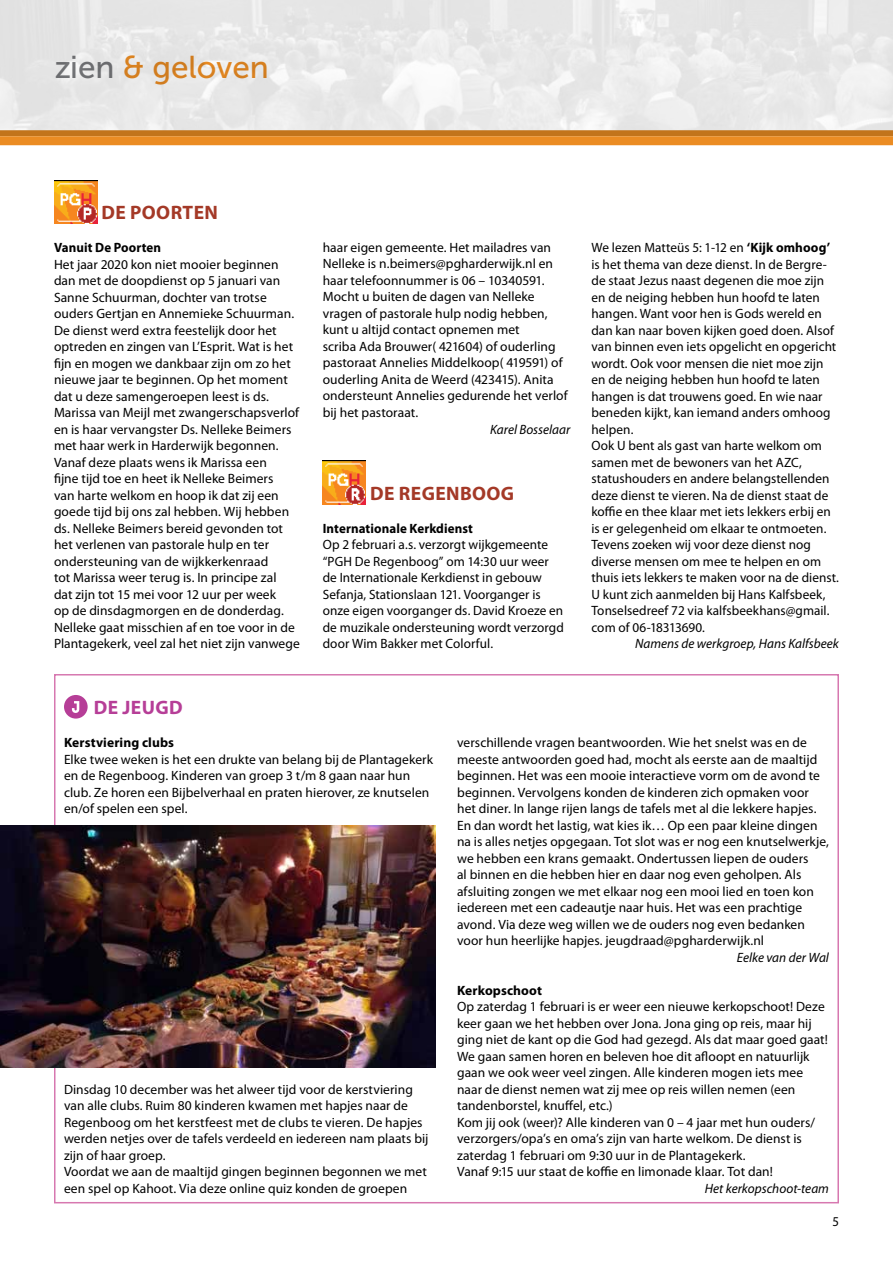
<style>
.page{position:relative;width:893px;height:1263px;background:#fff}
.page>*{position:absolute;margin:0;border:0;box-sizing:border-box;transform-origin:0 0}
.t1{font:31.5px "Museo Sans 500";color:#eb8c23}
.t2{font:700 19.5px "Myriad Pro";letter-spacing:.02em;color:#a43927}
.t3{font:700 19.5px "Myriad Pro";color:#b63e97}
.t4{font:13.5px/16.5px "Myriad Pro";letter-spacing:.005em;color:#000}
.t5{font:italic 13.5px "Myriad Pro";letter-spacing:.005em;color:#000}
.t6{font:700 13.5px "Myriad Pro";letter-spacing:.005em;color:#000;scale:.96 1}
.t7{font:700 13.5px "Myriad Pro";letter-spacing:.005em;color:#000}
.t8{font:13.5px "Myriad Pro";letter-spacing:.005em;color:#000;scale:.95 1}
.s1{color:#77787b}
.s2{font-weight:700}
</style>
<div class="page">
<div style="left:0;top:130px;width:893px;height:6px;background:#c2741b"></div>
<div style="left:0;top:136px;width:893px;height:9px;background:#eb8c23"></div>
<img style="left:54px;top:180px;width:43px;height:44px">
<img style="left:323px;top:461px;width:43px;height:43px">
<svg style="left:64px;top:695px;width:24px;height:24px"></svg>
<img style="left:0;top:825px;width:436px;height:243px">
<h1 class="t1" style="left:54px;top:50px;width:216px"><span class="s1">zien</span> &amp; geloven</h1>
<h2 class="t2" style="left:102px;top:200px;width:118px">de poorten</h2>
<p class="t6" style="left:54px;top:239px;width:113px">Vanuit De Poorten</p>
<p class="t4" style="left:54px;top:256px;width:247px">Het jaar 2020 kon niet mooier beginnen dan met de doopdienst op 5 januari van Sanne Schuurman, dochter van trotse ouders Gertjan en Annemieke Schuurman.<br>De dienst werd extra feestelijk door het optreden en zingen van L’Esprit. Wat is het fijn en mogen we dankbaar zijn om zo het nieuwe jaar te beginnen. Op het moment dat u deze samengeroepen leest is ds.<br>Marissa van Meijl met zwangerschapsverlof en is haar vervangster Ds. Nelleke Beimers met haar werk in Harderwijk begonnen.<br>Vanaf deze plaats wens ik Marissa een<br>fijne tijd toe en heet ik Nelleke Beimers<br>van harte welkom en hoop ik dat zij een goede tijd bij ons zal hebben. Wij hebben ds. Nelleke Beimers bereid gevonden tot het verlenen van pastorale hulp en ter ondersteuning van de wijkkerkenraad<br>tot Marissa weer terug is. In principe zal<br>dat zijn tot 15 mei voor 12 uur per week<br>op de dinsdagmorgen en de donderdag.<br>Nelleke gaat misschien af en toe voor in de Plantagekerk, veel zal het niet zijn vanwege</p>
<p class="t4" style="left:323px;top:239px;width:246px">haar eigen gemeente. Het mailadres van Nelleke is n.beimers@pgharderwijk.nl en haar telefoonnummer is 06 – 10340591.<br>Mocht u buiten de dagen van Nelleke vragen of pastorale hulp nodig hebben, kunt u altijd contact opnemen met<br>scriba Ada Brouwer( 421604) of ouderling pastoraat Annelies Middelkoop( 419591) of ouderling Anita de Weerd (423415). Anita ondersteunt Annelies gedurende het verlof bij het pastoraat.</p>
<p class="t5" style="left:490px;top:421px;width:82px">Karel Bosselaar</p>
<h2 class="t2" style="left:370px;top:480px;width:144px">de regenboog</h2>
<p class="t6" style="left:323px;top:519px;width:158px">Internationale Kerkdienst</p>
<p class="t4" style="left:323px;top:536px;width:243px">Op 2 februari a.s. verzorgt wijkgemeente “PGH De Regenboog” om 14:30 uur weer de Internationale Kerkdienst in gebouw Sefanja, Stationslaan 121. Voorganger is onze eigen voorganger ds. David Kroeze en de muzikale ondersteuning wordt verzorgd door Wim Bakker met Colorful.</p>
<p class="t4" style="left:591px;top:239px;width:249px">We lezen Matteüs 5: 1-12 en <span class="s2">‘Kijk omhoog’ </span>is het thema van deze dienst. In de Bergre&shy;de staat Jezus naast degenen die moe zijn en de neiging hebben hun hoofd te laten hangen. Want voor hen is Gods wereld en dan kan naar boven kijken goed doen. Alsof van binnen even iets opgelicht en opgericht wordt. Ook voor mensen die niet moe zijn en de neiging hebben hun hoofd te laten hangen is dat trouwens goed. En wie naar beneden kijkt, kan iemand anders omhoog helpen.<br>Ook U bent als gast van harte welkom om samen met de bewoners van het AZC, statushouders en andere belangstellenden deze dienst te vieren. Na de dienst staat de koffie en thee klaar met iets lekkers erbij en is er gelegenheid om elkaar te ontmoeten.<br>Tevens zoeken wij voor deze dienst nog diverse mensen om mee te helpen en om thuis iets lekkers te maken voor na de dienst.<br>U kunt zich aanmelden bij Hans Kalfsbeek, Tonselsedreef 72 via kalfsbeekhans@gmail. com of 06-18313690.</p>
<p class="t5" style="left:635px;top:635px;width:205px">Namens de werkgroep, Hans Kalfsbeek</p>
<h2 class="t3" style="left:94px;top:695px;width:76px">de jeugd</h2>
<p class="t7" style="left:64px;top:734px;width:112px">Kerstviering clubs</p>
<p class="t4" style="left:64px;top:751px;width:370px">Elke twee weken is het een drukte van belang bij de Plantagekerk en de Regenboog. Kinderen van groep 3 t/m 8 gaan naar hun club. Ze horen een Bijbelverhaal en praten hierover, ze knutselen en/of spelen een spel.</p>
<p class="t4" style="left:64px;top:1081px;width:366px">Dinsdag 10 december was het alweer tijd voor de kerstviering van alle clubs. Ruim 80 kinderen kwamen met hapjes naar de Regenboog om het kerstfeest met de clubs te vieren. De hapjes werden netjes over de tafels verdeeld en iedereen nam plaats bij zijn of haar groep.<br>Voordat we aan de maaltijd gingen beginnen begonnen we met een spel op Kahoot. Via deze online quiz konden de groepen</p>
<p class="t4" style="left:457px;top:734px;width:373px">verschillende vragen beantwoorden. Wie het snelst was en de meeste antwoorden goed had, mocht als eerste aan de maaltijd beginnen. Het was een mooie interactieve vorm om de avond te beginnen. Vervolgens konden de kinderen zich opmaken voor het diner. In lange rijen langs de tafels met al die lekkere hapjes.<br>En dan wordt het lastig, wat kies ik… Op een paar kleine dingen na is alles netjes opgegaan. Tot slot was er nog een knutselwerkje, we hebben een krans gemaakt. Ondertussen liepen de ouders<br>al binnen en die hebben hier en daar nog even geholpen. Als afsluiting zongen we met elkaar nog een mooi lied en toen kon iedereen met een cadeautje naar huis. Het was een prachtige avond. Via deze weg willen we de ouders nog even bedanken voor hun heerlijke hapjes. jeugdraad@pgharderwijk.nl</p>
<p class="t5" style="left:737px;top:949px;width:94px">Eelke van der Wal</p>
<p class="t7" style="left:457px;top:981px;width:87px">Kerkopschoot</p>
<p class="t4" style="left:457px;top:998px;width:372px">Op zaterdag 1 februari is er weer een nieuwe kerkopschoot! Deze keer gaan we het hebben over Jona. Jona ging op reis, maar hij ging niet de kant op die God had gezegd. Als dat maar goed gaat!<br>We gaan samen horen en beleven hoe dit afloopt en natuurlijk gaan we ook weer veel zingen. Alle kinderen mogen iets mee naar de dienst nemen wat zij mee op reis willen nemen (een tandenborstel, knuffel, etc.)<br>Kom jij ook (weer)? Alle kinderen van 0 – 4 jaar met hun ouders/ verzorgers/opa’s en oma’s zijn van harte welkom. De dienst is zaterdag 1 februari om 9:30 uur in de Plantagekerk.<br>Vanaf 9:15 uur staat de koffie en limonade klaar. Tot dan!</p>
<p class="t5" style="left:705px;top:1180px;width:126px">Het kerkopschoot-team</p>
<p class="t8" style="left:832px;top:1213px;width:8px">5</p>
</div>
